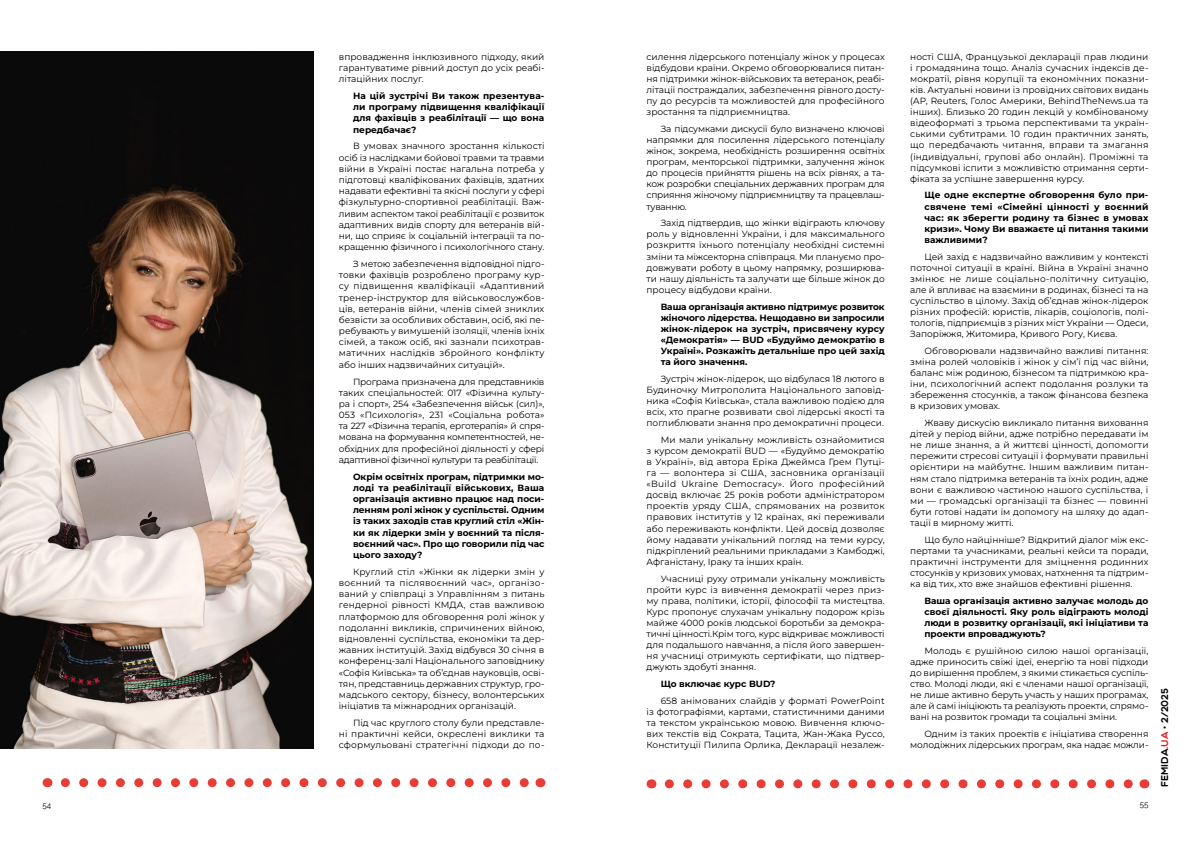
<style>
.page{position:relative;width:1191px;height:842px;background:#fff}
.page>*{position:absolute;margin:0;border:0;box-sizing:border-box;transform-origin:0 0}
.t1{font:10px "Multicolore";color:#000}
.Text{font:9px/11.1px "Montserrat";color:#000;text-align:justify}
.Intervyu{font:700 9px/11.1px "Montserrat";color:#000;text-align:justify}
.t2{font:8px "Raleway";color:#000}
.s1{color:#e41f21}
</style>
<div class="page">
<svg style="left:65px;top:778px;width:464px;height:9px"></svg>
<svg style="left:669px;top:779px;width:464px;height:9px"></svg>
<img style="left:0;top:51px;width:313px;height:697px">
<p class="Text" style="left:339px;top:52px;width:207px">впровадження інклюзивного підходу, який гарантуватиме рівний доступ до усіх реабі&shy;літаційних послуг.</p>
<p class="Intervyu" style="left:353px;top:91px;width:193px">На цій зустрічі Ви також презентува&shy;ли програму підвищення кваліфікації для фахівців з реабілітації — що вона передбачає?</p>
<p class="Text" style="left:339px;top:141px;width:207px;text-indent:14px">В умовах значного зростання кількості осіб із наслідками бойової травми та травми війни в Україні постає нагальна потреба у підготовці кваліфікованих фахівців, здатних надавати ефективні та якісні послуги у сфері фізкультурно-спортивної реабілітації. Важ&shy;ливим аспектом такої реабілітації є розвиток адаптивних видів спорту для ветеранів вій&shy;ни, що сприяє їх соціальній інтеграції та по&shy;кращенню фізичного і психологічного стану.</p>
<p class="Text" style="left:339px;top:259px;width:207px;text-indent:14px">З метою забезпечення відповідної підго&shy;товки фахівців розроблено програму кур&shy;су підвищення кваліфікації «Адаптивний тренер-інструктор для військовослужбов&shy;ців, ветеранів війни, членів сімей зниклих безвісти за особливих обставин, осіб, які пе&shy;ребувають у вимушеній ізоляції, членів їхніх сімей, а також осіб, які зазнали психотрав&shy;матичних наслідків збройного конфлікту або інших надзвичайних ситуацій».</p>
<p class="Text" style="left:339px;top:376px;width:207px;text-indent:14px">Програма призначена для представників таких спеціальностей: 017 «Фізична культу&shy;ра і спорт», 254 «Забезпечення військ (сил)», 053 «Психологія», 231 «Соціальна робота» та 227 «Фізична терапія, ерготерапія» й спря&shy;мована на формування компетентностей, не&shy;обхідних для професійної діяльності у сфері адаптивної фізичної культури та реабілітації.</p>
<p class="Intervyu" style="left:353px;top:471px;width:193px">Окрім освітніх програм, підтримки мо&shy;лоді та реабілітації військових, Ваша організація активно працює над поси&shy;ленням ролі жінок у суспільстві. Одним із таких заходів став круглий стіл «Жін&shy;ки як лідерки змін у воєнний та після&shy;воєнний час». Про що говорили під час цього заходу?</p>
<p class="Text" style="left:339px;top:567px;width:207px;text-indent:14px">Круглий стіл «Жінки як лідерки змін у воєнний та післявоєнний час», організо&shy;ваний у співпраці з Управлінням з питань гендерної рівності КМДА, став важливою платформою для обговорення ролі жінок у подоланні викликів, спричинених війною, відновленні суспільства, економіки та дер&shy;жавних інституцій. Захід відбувся 30 січня в конференц-залі Національного заповіднику «Софія Київська» та об’єднав науковців, осві&shy;тян, представниць державних структур, гро&shy;мадського сектору, бізнесу, волонтерських ініціатив та міжнародних організацій.</p>
<p class="Text" style="left:339px;top:718px;width:207px;text-indent:14px">Під час круглого столу були представле&shy;ні практичні кейси, окреслені виклики та сформульовані стратегічні підходи до по-</p>
<p class="Text" style="left:646px;top:52px;width:240px">силення лідерського потенціалу жінок у процесах відбудови країни. Окремо обговорювалися питан&shy;ня підтримки жінок-військових та ветеранок, реабі&shy;літації постраждалих, забезпечення рівного досту&shy;пу до ресурсів та можливостей для професійного зростання та підприємництва.</p>
<p class="Text" style="left:646px;top:124px;width:240px;text-indent:14px">За підсумками дискусії було визначено ключові напрямки для посилення лідерського потенціалу жінок, зокрема, необхідність розширення освітніх програм, менторської підтримки, залучення жінок до процесів прийняття рішень на всіх рівнях, а та&shy;кож розробки спеціальних державних програм для сприяння жіночому підприємництву та працевлаш&shy;туванню.</p>
<p class="Text" style="left:646px;top:218px;width:240px;text-indent:14px">Захід підтвердив, що жінки відіграють ключову роль у відновленні України, і для максимального розкриття їхнього потенціалу необхідні системні зміни та міжсекторна співпраця. Ми плануємо про&shy;довжувати роботу в цьому напрямку, розширюва&shy;ти нашу діяльність та залучати ще більше жінок до процесу відбудови країни.</p>
<p class="Intervyu" style="left:660px;top:301px;width:225px">Ваша організація активно підтримує розвиток жіночого лідерства. Нещодавно ви запросили жінок-лідерок на зустріч, присвячену курсу «Демократія» — BUD «Будуймо демократію в Україні». Розкажіть детальніше про цей захід та його значення.</p>
<p class="Text" style="left:646px;top:374px;width:240px;text-indent:14px">Зустріч жінок-лідерок, що відбулася 18 лютого в Будиночку Митрополита Національного заповід&shy;ника «Софія Київська», стала важливою подією для всіх, хто прагне розвивати свої лідерські якості та поглиблювати знання про демократичні процеси.</p>
<p class="Text" style="left:646px;top:435px;width:240px;text-indent:14px">Ми мали унікальну можливість ознайомитися з курсом демократії BUD — «Будуймо демократію в Україні», від автора Еріка Джеймса Грем Путці&shy;га — волонтера зі США, засновника організації «Build Ukraine Democracy». Його професійний досвід включає 25 років роботи адміністратором проектів уряду США, спрямованих на розвиток правових інститутів у 12 країнах, які переживали або переживають конфлікти. Цей досвід дозволяє йому надавати унікальний погляд на теми курсу, підкріплений реальними прикладами з Камбоджі, Афганістану, Іраку та інших країн.</p>
<p class="Text" style="left:646px;top:573px;width:240px;text-indent:14px">Учасниці руху отримали унікальну можливість пройти курс із вивчення демократії через приз&shy;му права, політики, історії, філософії та мистецтва.<br>Курс пропонує слухачам унікальну подорож крізь майже 4000 років людської боротьби за демокра&shy;тичні цінності.Крім того, курс відкриває можливості для подальшого навчання, а після його завершен&shy;ня учасниці отримують сертифікати, що підтвер&shy;джують здобуті знання.</p>
<p class="Intervyu" style="left:660px;top:679px;width:116px">Що включає курс BUD?</p>
<p class="Text" style="left:646px;top:696px;width:240px;text-indent:14px">658 анімованих слайдів у форматі PowerPoint із фотографіями, картами, статистичними даними та текстом українською мовою. Вивчення ключо&shy;вих текстів від Сократа, Тацита, Жан-Жака Руссо, Конституції Пилипа Орлика, Декларації незалеж-</p>
<p class="Text" style="left:910px;top:52px;width:240px">ності США, Французької декларації прав людини і громадянина тощо. Аналіз сучасних індексів де&shy;мократії, рівня корупції та економічних показни&shy;ків. Актуальні новини із провідних світових видань (AP, Reuters, Голос Америки, BehindTheNews.ua та інших). Близько 20 годин лекцій у комбінованому відеоформаті з трьома перспективами та україн&shy;ськими субтитрами. 10 годин практичних занять, що передбачають читання, вправи та змагання (індивідуальні, групові або онлайн). Проміжні та підсумкові іспити з можливістю отримання серти&shy;фіката за успішне завершення курсу.</p>
<p class="Intervyu" style="left:924px;top:190px;width:226px">Ще одне експертне обговорення було при&shy;свячене темі «Сімейні цінності у воєнний час: як зберегти родину та бізнес в умовах кризи». Чому Ви вважаєте ці питання такими важливими?</p>
<p class="Text" style="left:910px;top:251px;width:240px;text-indent:14px">Цей захід є надзвичайно важливим у контексті поточної ситуації в країні. Війна в Україні значно змінює не лише соціально-політичну ситуацію, але й впливає на взаємини в родинах, бізнесі та на суспільство в цілому. Захід об’єднав жінок-лідерок різних професій: юристів, лікарів, соціологів, полі&shy;тологів, підприємців з різних міст України — Одеси, Запоріжжя, Житомира, Кривого Рогу, Києва.</p>
<p class="Text" style="left:910px;top:346px;width:240px;text-indent:14px">Обговорювали надзвичайно важливі питання: зміна ролей чоловіків і жінок у сім’ї під час війни, баланс між родиною, бізнесом та підтримкою кра&shy;їни, психологічний аспект подолання розлуки та збереження стосунків, а також фінансова безпека в кризових умовах.</p>
<p class="Text" style="left:910px;top:418px;width:240px;text-indent:14px">Жваву дискусію викликало питання виховання дітей у період війни, адже потрібно передавати їм не лише знання, а й життєві цінності, допомогти пережити стресові ситуації і формувати правильні орієнтири на майбутнє. Іншим важливим питан&shy;ням стало підтримка ветеранів та їхніх родин, адже вони є важливою частиною нашого суспільства, і ми — громадські організації та бізнес — повинні бути готові надати їм допомогу на шляху до адап&shy;тації в мирному житті.</p>
<p class="Text" style="left:910px;top:535px;width:240px;text-indent:14px">Що було найцінніше? Відкритий діалог між екс&shy;пертами та учасниками, реальні кейси та поради, практичні інструменти для зміцнення родинних стосунків у кризових умовах, натхнення та підтрим&shy;ка від тих, хто вже знайшов ефективні рішення.</p>
<p class="Intervyu" style="left:924px;top:595px;width:226px">Ваша організація активно залучає молодь до своєї діяльності. Яку роль відіграють молоді люди в розвитку організації, які ініціативи та проекти впроваджують?</p>
<p class="Text" style="left:910px;top:646px;width:240px;text-indent:14px">Молодь є рушійною силою нашої організації, адже приносить свіжі ідеї, енергію та нові підходи до вирішення проблем, з якими стикається суспіль&shy;ство. Молоді люди, які є членами нашої організації, не лише активно беруть участь у наших програмах, але й самі ініціюють та реалізують проекти, спрямо&shy;вані на розвиток громади та соціальні зміни.</p>
<p class="Text" style="left:910px;top:729px;width:240px;text-align:right">Одним із таких проектів є ініціатива створення молодіжних лідерських програм, яка надає можли-</p>
<p class="t2" style="left:43px;top:798px;width:10px">54</p>
<p class="t2" style="left:1139px;top:798px;width:10px">55</p>
<p class="t1" style="left:1158px;top:787px;width:101px;rotate:-90deg">Femida<span class="s1">.ua</span> • 2/2025</p>
</div>
